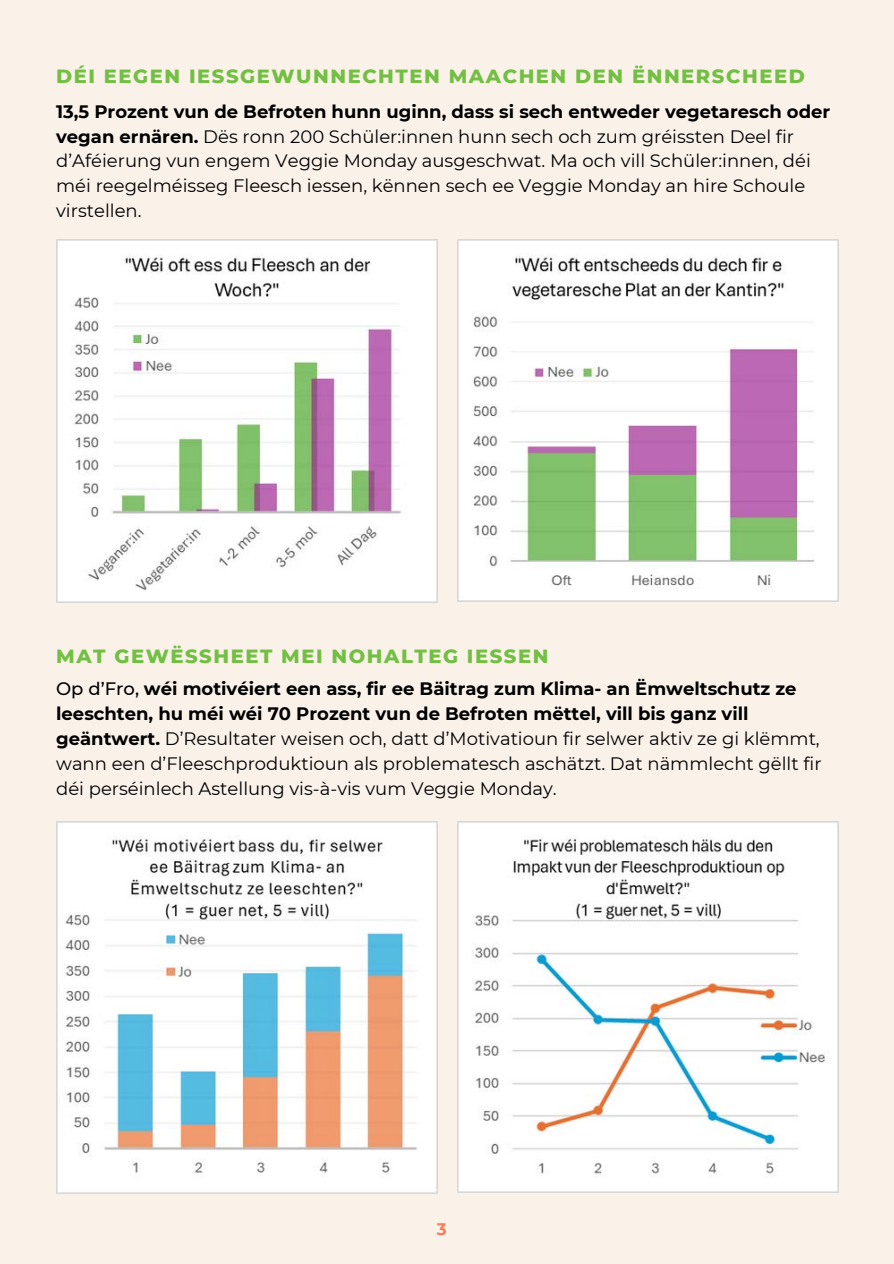
<style>
.page{position:relative;width:894px;height:1264px;background:#fff}
.page>*{position:absolute;margin:0;border:0;box-sizing:border-box;transform-origin:0 0}
.t1{font:800 19.5px "Montserrat";letter-spacing:.08em;color:#72bf44}
.t2{font:18px/24.8px "Montserrat";color:#000001}
.t3{font:700 16.8px "Montserrat";color:#ff7958}
.s1{font-weight:700}
.s2{font-weight:500}
</style>
<div class="page">
<div style="left:0;top:0;width:893px;height:1263px;background:#faf2e9"></div>
<img style="left:56px;top:239px;width:382px;height:363px">
<img style="left:458px;top:239px;width:380px;height:362px">
<img style="left:56px;top:821px;width:382px;height:372px">
<img style="left:458px;top:821px;width:380px;height:371px">
<h1 class="t1" style="left:56px;top:64px;width:750px">DÉI EEGEN IESSGEWUNNECHTEN MAACHEN DEN ËNNERSCHEED</h1>
<p class="t2" style="left:56px;top:99px;width:775px"><span class="s1">13,5 Prozent vun de Befroten hunn uginn, dass si sech entweder vegetaresch oder vegan ernären.</span> Dës ronn 200 Schüler:innen hunn sech och zum gréissten Deel fir d’Aféierung vun engem Veggie Monday ausgeschwat. Ma och vill Schüler:innen, déi méi reegelméisseg Fleesch iessen, kënnen sech ee Veggie Monday an hire Schoule virstellen.</p>
<p class="t1" style="left:56px;top:644px;width:493px">MAT GEWËSSHEET MEI NOHALTEG IESSEN</p>
<p class="t2" style="left:56px;top:676px;width:766px"><span class="s2">Op d’Fro,</span> <span class="s1">wéi motivéiert een ass, fir ee Bäitrag zum Klima- an Ëmweltschutz ze leeschten, hu méi wéi 70 Prozent vun de Befroten mëttel, vill bis ganz vill geäntwert.</span> D’Resultater weisen och, datt d’Motivatioun fir selwer aktiv ze gi klëmmt, wann een d’Fleeschproduktioun als problematesch aschätzt. Dat nämmlecht gëllt fir déi perséinlech Astellung vis-à-vis vum Veggie Monday.</p>
<h1 class="t3" style="left:437px;top:1218px;width:11px">3</h1>
</div>
